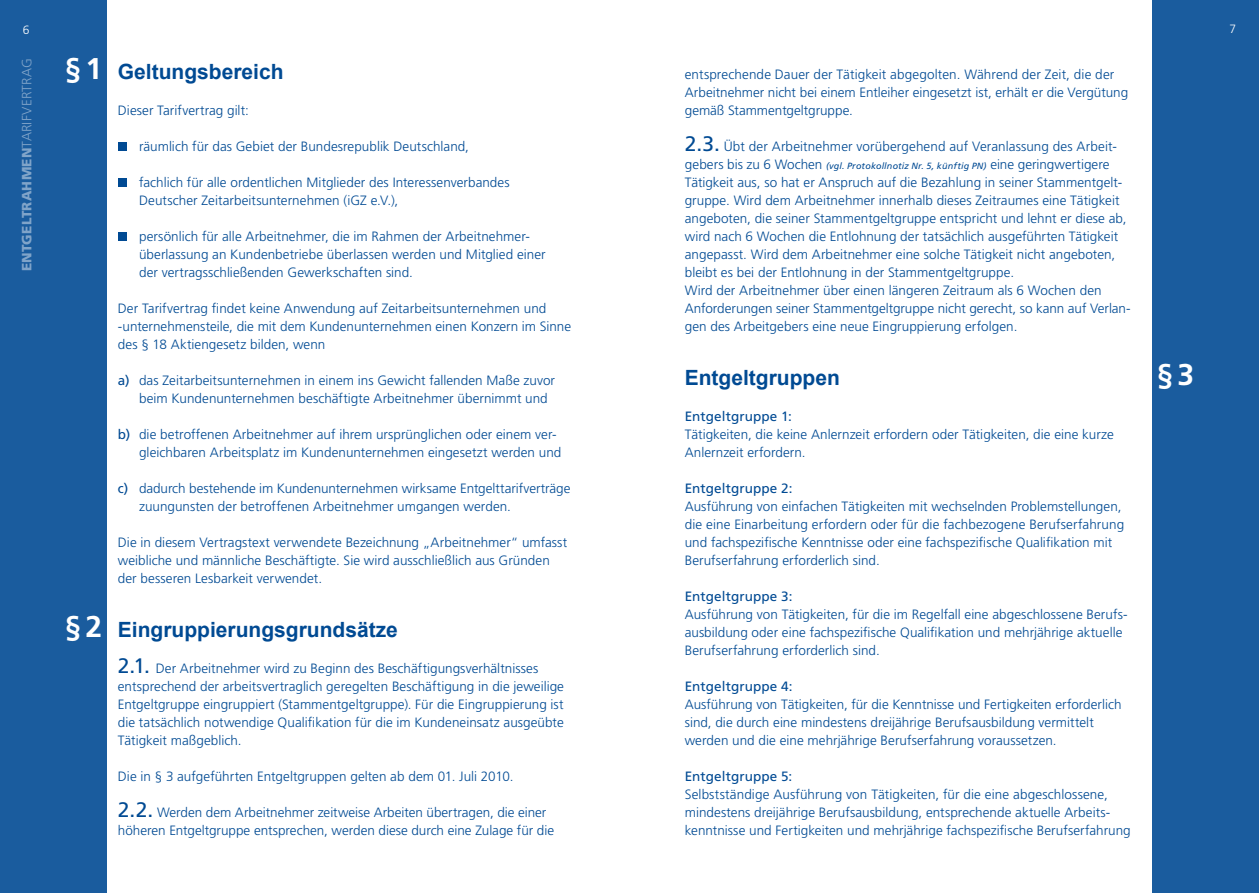
<style>
.page{position:relative;width:1259px;height:893px;background:#fff}
.page>*{position:absolute;margin:0;border:0;box-sizing:border-box;transform-origin:0 0}
.t1{font:700 30px "Frutiger";color:#fff}
.t2{font:700 21px "Arial";color:#004a93}
.t3{font:300 13.5px/18px "Frutiger";letter-spacing:.005em;color:#004a93}
.t4{font:13.5px "Frutiger";letter-spacing:.005em;color:#004a93}
.t5{font:900 13.5px "Frutiger";letter-spacing:.015em;color:#80a4c9}
.t6{font:300 12px "Frutiger";color:#fff}
.s1{font-weight:300}
.s2{font-weight:400}
.s3{font-weight:400;font-size:21px}
.s4{font-weight:400;font-style:italic;font-size:9px}
</style>
<div class="page">
<div style="left:0;top:0;width:106px;height:893px;background:#1a5c9e"></div>
<div style="left:1152px;top:0;width:107px;height:893px;background:#1a5c9e"></div>
<div style="left:118px;top:142px;width:8px;height:9px;background:#004a93"></div>
<div style="left:118px;top:178px;width:8px;height:9px;background:#004a93"></div>
<div style="left:118px;top:232px;width:8px;height:9px;background:#004a93"></div>
<p class="t6" style="left:23px;top:23px;width:8px">6</p>
<p class="t6" style="left:1229px;top:22px;width:8px">7</p>
<p class="t5" style="left:19px;top:271px;width:214px;rotate:-90deg">Entgeltrahmen<span class="s1">tarifvertrag</span></p>
<h1 class="t1" style="left:65px;top:51px;width:39px">§ 1</h1>
<h1 class="t1" style="left:65px;top:609px;width:39px">§ 2</h1>
<h2 class="t2" style="left:118px;top:57px;width:167px">Geltungsbereich</h2>
<p class="t3" style="left:118px;top:101px;width:133px">Dieser Tarifvertrag gilt:</p>
<p class="t3" style="left:139px;top:137px;width:331px">räumlich für das Gebiet der Bundesrepublik Deutschland,</p>
<p class="t3" style="left:139px;top:173px;width:372px">fachlich für alle ordentlichen Mitglieder des I nteressenverbandes<br>Deutscher Zeitarbeitsunternehmen (iGZ e.V.),</p>
<p class="t3" style="left:139px;top:227px;width:408px">persönlich für alle Arbeitnehmer, die im Rahmen der Arbeitnehmer&shy;überlassung an Kundenbetriebe überlassen werden und Mitglied einer der vertragsschließenden Gewerkschaften sind.</p>
<p class="t3" style="left:118px;top:299px;width:455px">Der Tarifvertrag findet keine Anwendung auf Zeitarbeitsunternehmen und -unternehmensteile, die mit dem Kundenunternehmen einen Konzern im Sinne des § 18 Aktiengesetz bilden, wenn</p>
<p class="t3" style="left:139px;top:371px;width:417px;text-indent:-21px"><span class="s2">a)</span> das Zeitarbeitsunternehmen in einem ins Gewicht fallenden Maße zuvor beim Kundenunternehmen beschäftigte Arbeitnehmer übernimmt und</p>
<p class="t3" style="left:139px;top:425px;width:424px;text-indent:-21px"><span class="s2">b)</span> die betroffenen Arbeitnehmer auf ihrem ursprünglichen oder einem ver&shy;gleichbaren Arbeitsplatz im Kundenunternehmen eingesetzt werden und</p>
<p class="t3" style="left:139px;top:479px;width:433px;text-indent:-21px"><span class="s2">c)</span> dadurch bestehende im Kundenunternehmen wirksame Entgelttarifverträge zuungunsten der betroffenen Arbeitnehmer umgangen werden.</p>
<p class="t3" style="left:118px;top:533px;width:451px">Die in diesem Vertragstext verwendete Bezeichnung „Arbeitnehmer“ umfasst weibliche und männliche Beschäftigte. Sie wird ausschließlich aus Gründen der besseren Lesbarkeit verwendet.</p>
<h2 class="t2" style="left:118px;top:615px;width:282px">Eingruppierungsgrundsätze</h2>
<p class="t3" style="left:118px;top:659px;width:448px"><span class="s3">2.1.</span> Der Arbeitnehmer wird zu Beginn des Beschäftigungsverhältnisses entsprechend der arbeitsvertraglich geregelten Beschäftigung in die jeweilige Entgeltgruppe eingruppiert (Stammentgeltgruppe). Für die Eingruppierung ist die tatsächlich notwendige Qualifikation für die im Kundeneinsatz ausgeübte Tätigkeit maßgeblich.</p>
<p class="t3" style="left:118px;top:767px;width:397px">Die in § 3 aufgeführten Entgeltgruppen gelten ab dem 01. Juli 2010.</p>
<p class="t3" style="left:118px;top:803px;width:438px"><span class="s3">2.2.</span> Werden dem Arbeitnehmer zeitweise Arbeiten übertragen, die einer höheren Entgeltgruppe entsprechen, werden diese durch eine Zulage für die</p>
<p class="t3" style="left:685px;top:65px;width:445px">entsprechende Dauer der Tätigkeit abgegolten. Während der Zeit, die der<br>Arbeitnehmer nicht bei einem Entleiher eingesetzt ist, erhält er die Vergütung gemäß Stammentgeltgruppe.</p>
<p class="t3" style="left:685px;top:137px;width:447px"><span class="s3">2.3.</span> Übt der Arbeitnehmer vorübergehend auf Veranlassung des Arbeit&shy;gebers bis zu 6 Wochen <span class="s4">(vgl. Protokollnotiz Nr. 5, künftig PN)</span> eine geringwertigere Tätigkeit aus, so hat er Anspruch auf die Bezahlung in seiner Stammentgelt&shy;gruppe. Wird dem Arbeitnehmer innerhalb dieses Zeitraumes eine Tätigkeit angeboten, die seiner Stammentgeltgruppe entspricht und lehnt er diese ab, wird nach 6 Wochen die Entlohnung der tatsächlich ausgeführten Tätigkeit angepasst. Wird dem Arbeitnehmer eine solche Tätigkeit nicht angeboten, bleibt es bei der Entlohnung in der Stammentgeltgruppe.<br>Wird der Arbeitnehmer über einen längeren Zeitraum als 6 Wochen den Anforderungen seiner Stammentgeltgruppe nicht gerecht, so kann auf Verlan&shy;gen des Arbeitgebers eine neue Eingruppierung erfolgen.</p>
<h2 class="t2" style="left:685px;top:363px;width:157px">Entgeltgruppen</h2>
<p class="t4" style="left:685px;top:408px;width:109px">Entgeltgruppe 1:</p>
<p class="t3" style="left:685px;top:425px;width:430px">Tätigkeiten, die keine Anlernzeit erfordern oder Tätigkeiten, die eine kurze<br>Anlernzeit erfordern.</p>
<p class="t4" style="left:685px;top:480px;width:109px">Entgeltgruppe 2:</p>
<p class="t3" style="left:685px;top:497px;width:441px">Ausführung von einfachen Tätigkeiten mit wechselnden Problemstellungen, die eine Einarbeitung erfordern oder für die fachbezogene Berufserfahrung und fachspezifische Kenntnisse oder eine fachspezifische Qualifikation mit Berufserfahrung erforderlich sind.</p>
<p class="t4" style="left:685px;top:588px;width:109px">Entgeltgruppe 3:</p>
<p class="t3" style="left:685px;top:605px;width:444px">Ausführung von Tätigkeiten, für die im Regelfall eine abgeschlossene Berufs&shy;ausbildung oder eine fachspezifische Qualifikation und mehrjährige aktuelle<br>Berufserfahrung erforderlich sind.</p>
<p class="t4" style="left:685px;top:678px;width:109px">Entgeltgruppe 4:</p>
<p class="t3" style="left:685px;top:695px;width:438px">Ausführung von Tätigkeiten, für die Kenntnisse und Fertigkeiten erforderlich sind, die durch eine mindestens dreijährige Berufsausbildung vermittelt werden und die eine mehrjährige Berufserfahrung voraussetzen.</p>
<p class="t4" style="left:685px;top:768px;width:109px">Entgeltgruppe 5:</p>
<p class="t3" style="left:685px;top:785px;width:447px">Selbstständige Ausführung von Tätigkeiten, für die eine abgeschlossene, mindestens dreijährige Berufsausbildung, entsprechende aktuelle Arbeits&shy;kenntnisse und Fertigkeiten und mehrjährige fachspezifische Berufserfahrung</p>
<h1 class="t1" style="left:1157px;top:357px;width:39px">§ 3</h1>
</div>
